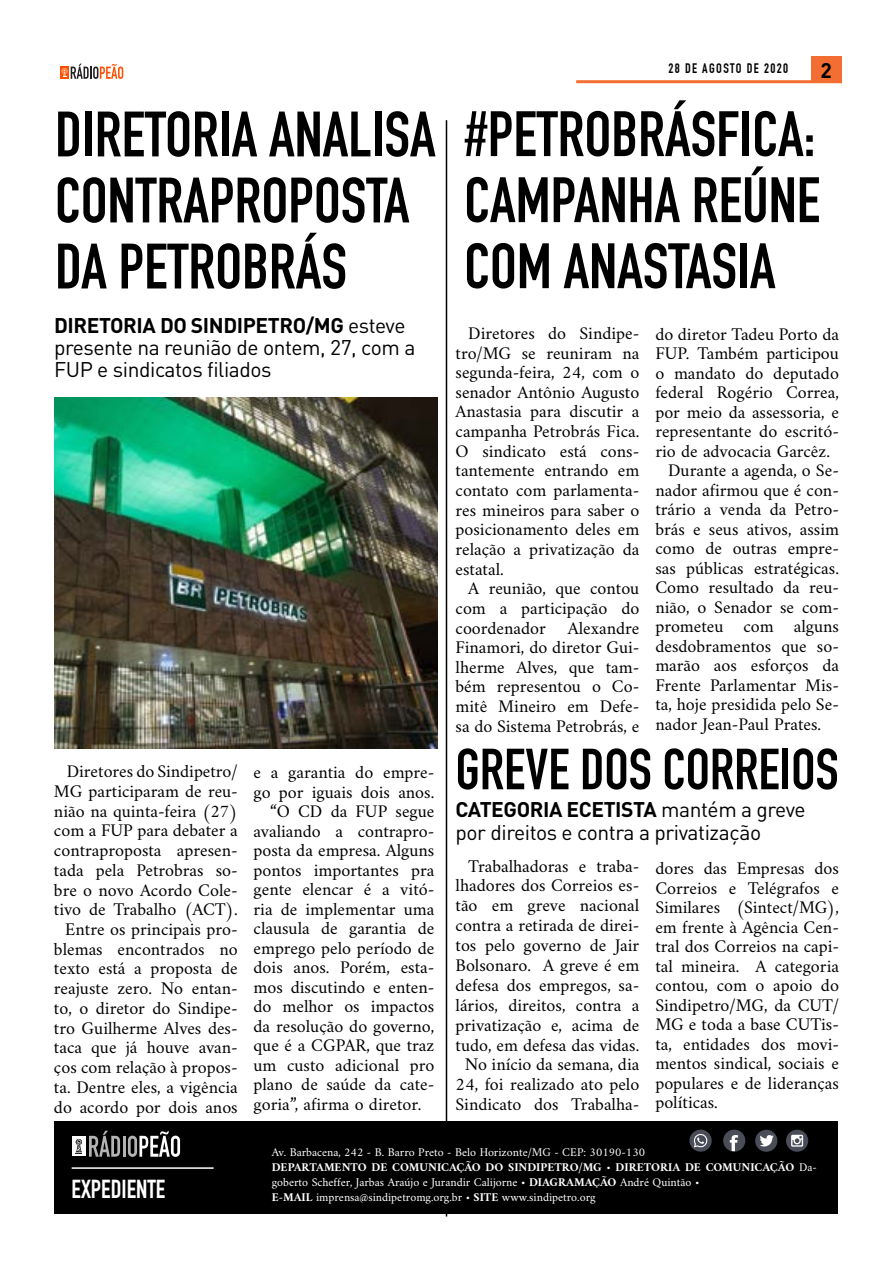
<style>
.page{position:relative;width:893px;height:1263px;background:#fff}
.page>*{position:absolute;margin:0;border:0;box-sizing:border-box;transform-origin:0 0}
.t1{font:700 63px/66px "DIN Condensed";color:#000}
.t2{font:700 57px "DIN Condensed";color:#000}
.t3{font:700 25.5px "DIN Condensed";color:#fff}
.t4{font:21px/22.5px "DIN";letter-spacing:-.02em;color:#000}
.t5{font:700 21px "DIN";color:#000}
.t6{font:18px/19.6px "Amiri";color:#000;text-align:justify}
.t7{font:700 13.5px "DIN Condensed";letter-spacing:.1em;color:#000}
.t8{font:12px/15px "Amiri";color:#fff}
.s1{font-weight:700}
</style>
<div class="page">
<div style="left:576px;top:80px;width:266px;height:3px;border:2px solid #f36e30"></div>
<hr style="left:446px;top:120px;width:1px;height:1096px;background:#000">
<div style="left:811px;top:56px;width:30px;height:27px;background:#f36e30"></div>
<svg style="left:60px;top:66px;width:2px;height:13px"></svg>
<svg style="left:62px;top:64px;width:61px;height:15px"></svg>
<div style="left:54px;top:1121px;width:784px;height:93px;background:#000"></div>
<hr style="left:72px;top:1167px;width:142px;height:2px;background:#fff">
<div style="left:689px;top:1130px;width:23px;height:22px;background:#4a4d57;border-radius:50%"></div>
<svg style="left:693px;top:1134px;width:15px;height:13px"></svg>
<svg style="left:723px;top:1130px;width:22px;height:22px"></svg>
<div style="left:755px;top:1130px;width:22px;height:22px;background:#4a4d57;border-radius:50%"></div>
<svg style="left:760px;top:1135px;width:14px;height:12px"></svg>
<svg style="left:786px;top:1130px;width:22px;height:22px"></svg>
<svg style="left:791px;top:1135px;width:12px;height:12px"></svg>
<svg style="left:89px;top:1131px;width:31px;height:26px"></svg>
<hr style="left:123px;top:1136px;width:2px;height:21px;background:#b3b3b3">
<svg style="left:128px;top:1131px;width:52px;height:26px"></svg>
<div style="left:72px;top:1136px;width:13px;height:19px;background:#fff"></div>
<svg style="left:76px;top:1139px;width:6px;height:14px"></svg>
<img style="left:54px;top:398px;width:383px;height:350px">
<p class="t7" style="left:668px;top:61px;width:121px">28 DE AGOSTO DE 2020</p>
<p class="t5" style="left:820px;top:56px;width:13px">2</p>
<h1 class="t1" style="left:55px;top:102px;width:382px">DIRETORIA ANALISA<br>CONTRAPROPOSTA<br>DA PETROBRÁS</h1>
<h1 class="t1" style="left:464px;top:101px;width:357px;text-align:justify">#PETROBRÁSFICA:<br>CAMPANHA REÚNE COM ANASTASIA</h1>
<p class="t4" style="left:54px;top:313px;width:363px"><span class="s1">DIRETORIA DO SINDIPETRO/MG</span> esteve presente na reunião de ontem, 27, com a<br>FUP e sindicatos filiados</p>
<p class="t6" style="left:54px;top:761px;width:185px;text-align:right">Diretores do Sindipetro/<br>MG participaram de reu&shy;nião na quinta-feira (27) com a FUP para debater a contraproposta apresen&shy;tada pela Petrobras so&shy;bre o novo Acordo Cole&shy;tivo de Trabalho (ACT).<br>Entre os principais pro&shy;blemas encontrados no texto está a proposta de reajuste zero. No entan&shy;to, o diretor do Sindipe&shy;tro Guilherme Alves des&shy;taca que já houve avan&shy;ços com relação à propos&shy;ta. Dentre eles, a vigência do acordo por dois anos</p>
<p class="t6" style="left:254px;top:762px;width:182px">e a garantia do empre-</p>
<p class="t6" style="left:254px;top:781px;width:182px">go por iguais dois anos.</p>
<p class="t6" style="left:270px;top:801px;width:166px">“O CD da FUP segue</p>
<p class="t6" style="left:254px;top:820px;width:182px">avaliando a contrapro-</p>
<p class="t6" style="left:254px;top:840px;width:182px">posta da empresa. Alguns</p>
<p class="t6" style="left:254px;top:859px;width:182px">pontos importantes pra</p>
<p class="t6" style="left:254px;top:879px;width:182px">gente elencar é a vitó-</p>
<p class="t6" style="left:254px;top:898px;width:182px">ria de implementar uma</p>
<p class="t6" style="left:254px;top:918px;width:182px">clausula de garantia de</p>
<p class="t6" style="left:254px;top:937px;width:182px">emprego pelo período de</p>
<p class="t6" style="left:254px;top:957px;width:182px">dois anos. Porém, esta-</p>
<p class="t6" style="left:254px;top:976px;width:182px">mos discutindo e enten-</p>
<p class="t6" style="left:254px;top:996px;width:182px">do melhor os impactos</p>
<p class="t6" style="left:254px;top:1015px;width:182px">da resolução do governo,</p>
<p class="t6" style="left:254px;top:1035px;width:182px">que é a CGPAR, que traz</p>
<p class="t6" style="left:254px;top:1054px;width:182px">um custo adicional pro</p>
<p class="t6" style="left:254px;top:1074px;width:182px">plano de saúde da cate-</p>
<p class="t6" style="left:254px;top:1093px;width:169px">goria”, afirma o diretor.</p>
<p class="t6" style="left:456px;top:323px;width:185px;text-indent:13px">Diretores do Sindipe&shy;tro/MG se reuniram na segunda-feira, 24, com o senador Antônio Augusto Anastasia para discutir a campanha Petrobrás Fica.<br>O sindicato está cons&shy;tantemente entrando em contato com parlamenta&shy;res mineiros para saber o posicionamento deles em relação a privatização da estatal.</p>
<p class="t6" style="left:456px;top:578px;width:185px;text-indent:13px">A reunião, que contou com a participação do coordenador Alexandre Finamori, do diretor Gui&shy;lherme Alves, que tam&shy;bém representou o Co&shy;mitê Mineiro em Defe&shy;sa do Sistema Petrobrás, e</p>
<p class="t6" style="left:655px;top:324px;width:185px">do diretor Tadeu Porto da</p>
<p class="t6" style="left:655px;top:343px;width:185px">FUP. Também participou</p>
<p class="t6" style="left:655px;top:363px;width:185px">o mandato do deputado</p>
<p class="t6" style="left:655px;top:382px;width:185px">federal Rogério Correa,</p>
<p class="t6" style="left:655px;top:402px;width:185px">por meio da assessoria, e</p>
<p class="t6" style="left:655px;top:421px;width:185px">representante do escritó-</p>
<p class="t6" style="left:655px;top:441px;width:176px">rio de advocacia Garcêz.</p>
<p class="t6" style="left:668px;top:460px;width:172px">Durante a agenda, o Se-</p>
<p class="t6" style="left:655px;top:480px;width:185px">nador afirmou que é con-</p>
<p class="t6" style="left:655px;top:499px;width:185px">trário a venda da Petro-</p>
<p class="t6" style="left:655px;top:519px;width:185px">brás e seus ativos, assim</p>
<p class="t6" style="left:655px;top:538px;width:185px">como de outras empre-</p>
<p class="t6" style="left:655px;top:558px;width:185px">sas públicas estratégicas.</p>
<p class="t6" style="left:655px;top:577px;width:185px">Como resultado da reu-</p>
<p class="t6" style="left:655px;top:597px;width:185px">nião, o Senador se com-</p>
<p class="t6" style="left:655px;top:616px;width:185px">prometeu com alguns</p>
<p class="t6" style="left:655px;top:636px;width:185px">desdobramentos que so-</p>
<p class="t6" style="left:655px;top:655px;width:185px">marão aos esforços da</p>
<p class="t6" style="left:655px;top:675px;width:185px">Frente Parlamentar Mis-</p>
<p class="t6" style="left:655px;top:694px;width:185px">ta, hoje presidida pelo Se-</p>
<p class="t6" style="left:655px;top:714px;width:167px">nador Jean-Paul Prates.</p>
<h2 class="t2" style="left:456px;top:736px;width:385px">GREVE DOS CORREIOS</h2>
<p class="t4" style="left:456px;top:798px;width:352px"><span class="s1">CATEGORIA ECETISTA</span> mantém a greve por direitos e contra a privatização</p>
<p class="t6" style="left:456px;top:855px;width:185px;text-align:right">Trabalhadoras e traba&shy;lhadores dos Correios es&shy;tão em greve nacional contra a retirada de direi&shy;tos pelo governo de Jair<br>Bolsonaro. A greve é em defesa dos empregos, sa&shy;lários, direitos, contra a privatização e, acima de tudo, em defesa das vidas.<br>No início da semana, dia<br>24, foi realizado ato pelo<br>Sindicato dos Trabalha-</p>
<p class="t6" style="left:655px;top:858px;width:185px">dores das Empresas dos Correios e Telégrafos e Similares (Sintect/MG), em frente à Agência Cen&shy;tral dos Correios na capi&shy;tal mineira. A categoria contou, com o apoio do Sindipetro/MG, da CUT/ MG e toda a base CUTis&shy;ta, entidades dos movi&shy;mentos sindical, sociais e populares e de lideranças políticas.</p>
<h3 class="t3" style="left:72px;top:1174px;width:95px">EXPEDIENTE</h3>
<p class="t8" style="left:272px;top:1144px;width:375px">Av. Barbacena, 242 - B. Barro Preto - Belo Horizonte/MG - CEP: 30190-130</p>
<p class="t8" style="left:272px;top:1159px;width:546px"><span class="s1">DEPARTAMENTO DE COMUNICAÇÃO DO SINDIPETRO/MG</span> • <span class="s1">DIRETORIA DE COMUNICAÇÃO</span> Da&shy;goberto Scheffer, Jarbas Araújo e Jurandir Calijorne • <span class="s1">DIAGRAMAÇÃO</span> André Quintão •<br><span class="s1">E-MAIL</span> imprensa@sindipetromg.org.br • <span class="s1">SITE</span> www.sindipetro.org</p>
</div>
